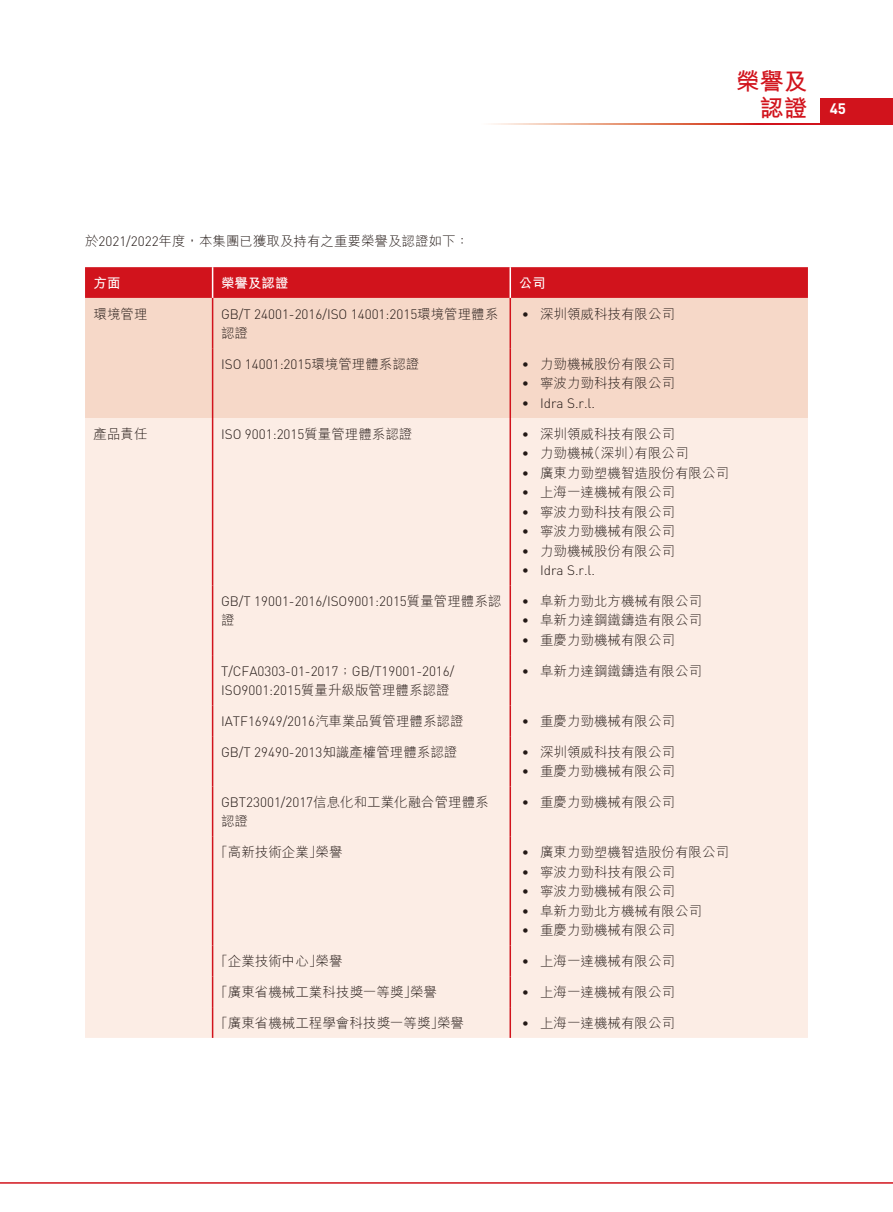
<style>
.page{position:relative;width:893px;height:1212px;background:#fff}
.page>*{position:absolute;margin:0;border:0;box-sizing:border-box;transform-origin:0 0}
.t1{font:700 24px/27px "M Hei HK";color:#d1131c;text-align:right}
.t2{font:700 15px "DIN";color:#fff}
.t3{font:300 13.5px "M Hei HK";color:#231916}
.t4{font:300 13.5px/19.5px "DIN";color:#231916}
.t5{font:700 13.5px "M Hei HK";color:#fff}
.s1{font-family:"DIN"}
.s2{font-family:"M Hei HK"}
</style>
<div class="page">
<hr style="left:0;top:1182px;width:893px;height:2px;background:#d1131c">
<svg style="left:491px;top:124px;width:402px;height:1px"></svg>
<div style="left:820px;top:98px;width:73px;height:26px;background:#d1131c"></div>
<svg style="left:85px;top:267px;width:723px;height:31px;background:#d1141d"></svg>
<div style="left:85px;top:298px;width:723px;height:120px;background:#f6d8c8"></div>
<div style="left:85px;top:418px;width:723px;height:620px;background:#fcede5"></div>
<hr style="left:212px;top:267px;width:1px;height:31px;background:#fff">
<hr style="left:509px;top:267px;width:2px;height:31px;background:#fff">
<hr style="left:212px;top:298px;width:1px;height:50px;background:#d1131c">
<hr style="left:212px;top:348px;width:1px;height:70px;background:#d1131c">
<hr style="left:212px;top:418px;width:1px;height:167px;background:#d1131c">
<hr style="left:212px;top:585px;width:1px;height:70px;background:#d1131c">
<hr style="left:212px;top:655px;width:1px;height:50px;background:#d1131c">
<hr style="left:212px;top:705px;width:1px;height:31px;background:#d1131c">
<hr style="left:212px;top:736px;width:1px;height:50px;background:#d1131c">
<hr style="left:212px;top:786px;width:1px;height:51px;background:#d1131c">
<hr style="left:212px;top:837px;width:1px;height:108px;background:#d1131c">
<hr style="left:212px;top:945px;width:1px;height:31px;background:#d1131c">
<hr style="left:212px;top:976px;width:1px;height:31px;background:#d1131c">
<hr style="left:212px;top:1007px;width:1px;height:31px;background:#d1131c">
<hr style="left:509px;top:298px;width:2px;height:50px;background:#d1131c">
<hr style="left:509px;top:348px;width:2px;height:70px;background:#d1131c">
<hr style="left:509px;top:418px;width:2px;height:167px;background:#d1131c">
<hr style="left:509px;top:585px;width:2px;height:70px;background:#d1131c">
<hr style="left:509px;top:655px;width:2px;height:50px;background:#d1131c">
<hr style="left:509px;top:705px;width:2px;height:31px;background:#d1131c">
<hr style="left:509px;top:736px;width:2px;height:50px;background:#d1131c">
<hr style="left:509px;top:786px;width:2px;height:51px;background:#d1131c">
<hr style="left:509px;top:837px;width:2px;height:108px;background:#d1131c">
<hr style="left:509px;top:945px;width:2px;height:31px;background:#d1131c">
<hr style="left:509px;top:976px;width:2px;height:31px;background:#d1131c">
<hr style="left:509px;top:1007px;width:2px;height:31px;background:#d1131c">
<h1 class="t1" style="left:736px;top:66px;width:74px">榮譽及認證</h1>
<p class="t2" style="left:830px;top:99px;width:18px">45</p>
<p class="t3" style="left:85px;top:234px;width:386px">於<span class="s1">2021/2022</span>年度，本集團已獲取及持有之重要榮譽及認證如下：</p>
<p class="t5" style="left:94px;top:273px;width:29px">方面</p>
<p class="t5" style="left:221px;top:273px;width:69px">榮譽及認證</p>
<p class="t5" style="left:519px;top:273px;width:28px">公司</p>
<p class="t3" style="left:94px;top:307px;width:55px">環境管理</p>
<p class="t4" style="left:221px;top:304px;width:279px">GB/T 24001-2016/ISO 14001:2015<span class="s2">環境管理體系</span></p>
<p class="t3" style="left:221px;top:326px;width:28px">認證</p>
<p class="t3" style="left:522px;top:307px;width:155px"><span class="s1">•</span> 深圳領威科技有限公司</p>
<p class="t4" style="left:221px;top:354px;width:200px">ISO 14001:2015<span class="s2">環境管理體系認證</span></p>
<p class="t3" style="left:522px;top:357px;width:155px"><span class="s1">•</span> 力勁機械股份有限公司</p>
<p class="t3" style="left:522px;top:376px;width:155px"><span class="s1">•</span> 寧波力勁科技有限公司</p>
<p class="t4" style="left:522px;top:393px;width:75px">• Idra S.r.l.</p>
<p class="t3" style="left:94px;top:427px;width:55px">產品責任</p>
<p class="t4" style="left:221px;top:424px;width:193px">ISO 9001:2015<span class="s2">質量管理體系認證</span></p>
<p class="t3" style="left:522px;top:427px;width:155px"><span class="s1">•</span> 深圳領威科技有限公司</p>
<p class="t3" style="left:522px;top:446px;width:168px"><span class="s1">•</span> 力勁機械（深圳）有限公司</p>
<p class="t3" style="left:522px;top:466px;width:209px"><span class="s1">•</span> 廣東力勁塑機智造股份有限公司</p>
<p class="t3" style="left:522px;top:485px;width:155px"><span class="s1">•</span> 上海一達機械有限公司</p>
<p class="t3" style="left:522px;top:505px;width:155px"><span class="s1">•</span> 寧波力勁科技有限公司</p>
<p class="t3" style="left:522px;top:524px;width:155px"><span class="s1">•</span> 寧波力勁機械有限公司</p>
<p class="t3" style="left:522px;top:544px;width:155px"><span class="s1">•</span> 力勁機械股份有限公司</p>
<p class="t4" style="left:522px;top:560px;width:75px">• Idra S.r.l.</p>
<p class="t4" style="left:221px;top:591px;width:282px">GB/T 19001-2016/ISO9001:2015<span class="s2">質量管理體系認</span></p>
<p class="t3" style="left:221px;top:613px;width:15px">證</p>
<p class="t3" style="left:522px;top:594px;width:182px"><span class="s1">•</span> 阜新力勁北方機械有限公司</p>
<p class="t3" style="left:522px;top:613px;width:182px"><span class="s1">•</span> 阜新力達鋼鐵鑄造有限公司</p>
<p class="t3" style="left:522px;top:633px;width:155px"><span class="s1">•</span> 重慶力勁機械有限公司</p>
<p class="t4" style="left:221px;top:661px;width:235px">T/CFA0303-01-2017<span class="s2">；</span>GB/T19001-2016/<br>ISO9001:2015<span class="s2">質量升級版管理體系認證</span></p>
<p class="t3" style="left:522px;top:664px;width:182px"><span class="s1">•</span> 阜新力達鋼鐵鑄造有限公司</p>
<p class="t4" style="left:221px;top:711px;width:244px">IATF16949/2016<span class="s2">汽車業品質管理體系認證</span></p>
<p class="t3" style="left:522px;top:714px;width:155px"><span class="s1">•</span> 重慶力勁機械有限公司</p>
<p class="t4" style="left:221px;top:742px;width:238px">GB/T 29490-2013<span class="s2">知識產權管理體系認證</span></p>
<p class="t3" style="left:522px;top:745px;width:155px"><span class="s1">•</span> 深圳領威科技有限公司</p>
<p class="t3" style="left:522px;top:764px;width:155px"><span class="s1">•</span> 重慶力勁機械有限公司</p>
<p class="t4" style="left:221px;top:792px;width:269px">GBT23001/2017<span class="s2">信息化和工業化融合管理體系</span></p>
<p class="t3" style="left:221px;top:814px;width:28px">認證</p>
<p class="t3" style="left:522px;top:795px;width:155px"><span class="s1">•</span> 重慶力勁機械有限公司</p>
<p class="t3" style="left:214px;top:845px;width:130px">「高新技術企業」榮譽</p>
<p class="t3" style="left:522px;top:845px;width:209px"><span class="s1">•</span> 廣東力勁塑機智造股份有限公司</p>
<p class="t3" style="left:522px;top:865px;width:155px"><span class="s1">•</span> 寧波力勁科技有限公司</p>
<p class="t3" style="left:522px;top:884px;width:155px"><span class="s1">•</span> 寧波力勁機械有限公司</p>
<p class="t3" style="left:522px;top:904px;width:182px"><span class="s1">•</span> 阜新力勁北方機械有限公司</p>
<p class="t3" style="left:522px;top:923px;width:155px"><span class="s1">•</span> 重慶力勁機械有限公司</p>
<p class="t3" style="left:214px;top:954px;width:130px">「企業技術中心」榮譽</p>
<p class="t3" style="left:522px;top:954px;width:155px"><span class="s1">•</span> 上海一達機械有限公司</p>
<p class="t3" style="left:214px;top:985px;width:224px">「廣東省機械工業科技獎一等獎」榮譽</p>
<p class="t3" style="left:522px;top:985px;width:155px"><span class="s1">•</span> 上海一達機械有限公司</p>
<p class="t3" style="left:214px;top:1016px;width:251px">「廣東省機械工程學會科技獎一等獎」榮譽</p>
<p class="t3" style="left:522px;top:1016px;width:155px"><span class="s1">•</span> 上海一達機械有限公司</p>
</div>
